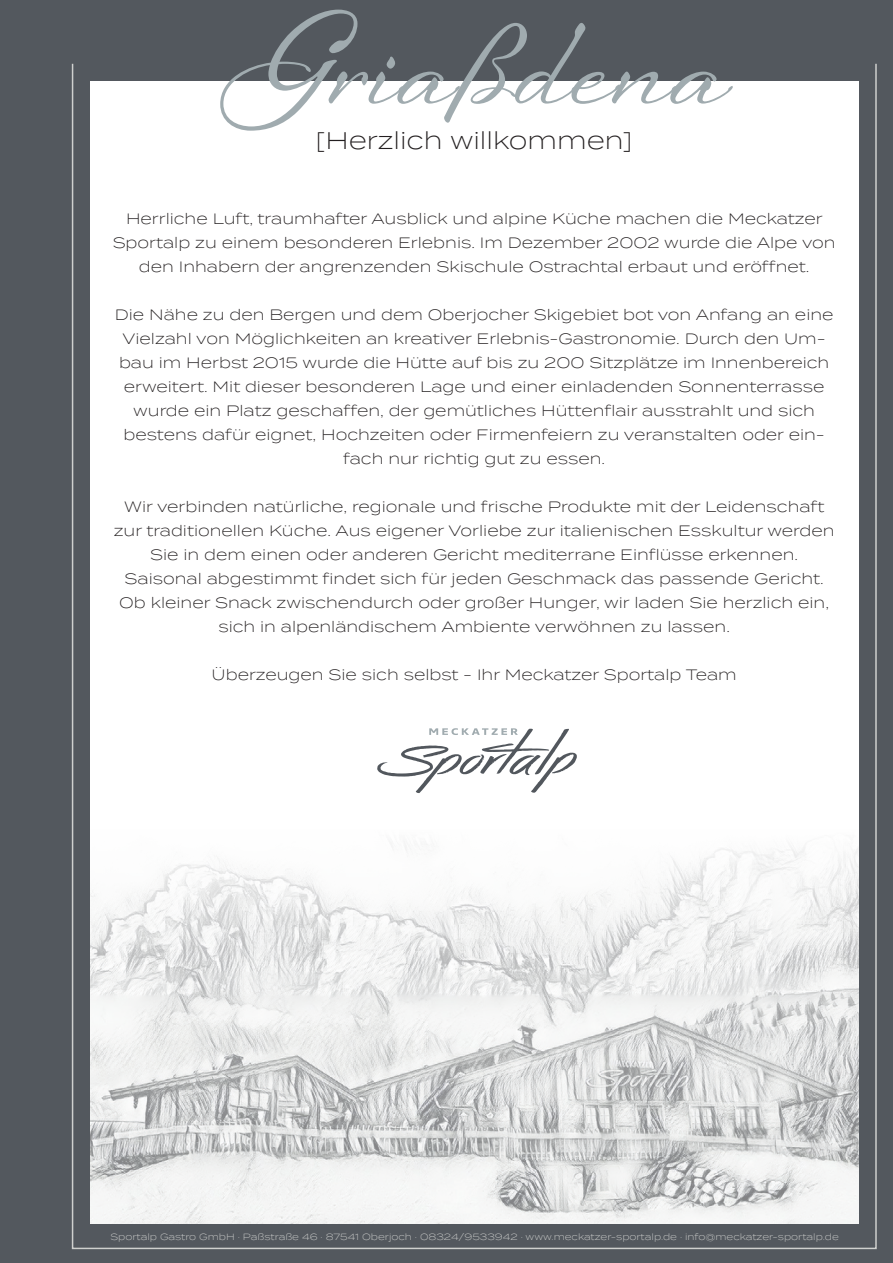
<style>
.page{position:relative;width:893px;height:1263px;background:#fff}
.page>*{position:absolute;margin:0;border:0;box-sizing:border-box;transform-origin:0 0}
.t1{font:700 123px "Sheila";letter-spacing:.025em;color:#a0abaf}
.t2{font:300 24px "Termina";color:#231f20}
.t3{font:300 15px/24px "Termina";color:#231f20;text-align:center}
.t4{font:300 9px "Termina";color:#cfd0ce}
</style>
<div class="page">
<img style="left:89px;top:829px;width:770px;height:396px">
<div style="left:0;top:0;width:89px;height:1263px;background:#53585e"></div>
<div style="left:859px;top:0;width:34px;height:1263px;background:#53585e"></div>
<div style="left:0;top:0;width:893px;height:81px;background:#53585e"></div>
<div style="left:0;top:1225px;width:893px;height:38px;background:#53585e"></div>
<svg style="left:377px;top:728px;width:200px;height:65px"></svg>
<h1 class="t1" style="left:219px;top:-11px;width:510px">Griaßdena</h1>
<h2 class="t2" style="left:315px;top:124px;width:319px">[Herzlich willkommen]</h2>
<p class="t3" style="left:113px;top:206px;width:724px">Herrliche Luft, traumhafter Ausblick und alpine Küche machen die Meckatzer<br>Sportalp zu einem besonderen Erlebnis. Im Dezember 2002 wurde die Alpe von den Inhabern der angrenzenden Skischule Ostrachtal erbaut und eröffnet.</p>
<p class="t3" style="left:115px;top:302px;width:720px">Die Nähe zu den Bergen und dem Oberjocher Skigebiet bot von Anfang an eine Vielzahl von Möglichkeiten an kreativer Erlebnis-Gastronomie. Durch den Um&shy;bau im Herbst 2015 wurde die Hütte auf bis zu 200 Sitzplätze im Innenbereich erweitert. Mit dieser besonderen Lage und einer einladenden Sonnenterrasse wurde ein Platz geschaffen, der gemütliches Hüttenflair ausstrahlt und sich bestens dafür eignet, Hochzeiten oder Firmenfeiern zu veranstalten oder ein&shy;fach nur richtig gut zu essen.</p>
<p class="t3" style="left:114px;top:494px;width:722px">Wir verbinden natürliche, regionale und frische Produkte mit der Leidenschaft zur traditionellen Küche. Aus eigener Vorliebe zur italienischen Esskultur werden Sie in dem einen oder anderen Gericht mediterrane Einflüsse erkennen.<br>Saisonal abgestimmt findet sich für jeden Geschmack das passende Gericht.<br>Ob kleiner Snack zwischendurch oder großer Hunger, wir laden Sie herzlich ein, sich in alpenländischem Ambiente verwöhnen zu lassen.</p>
<p class="t3" style="left:212px;top:662px;width:527px">Überzeugen Sie sich selbst - Ihr Meckatzer Sportalp Team</p>
<p class="t4" style="left:110px;top:1230px;width:730px">Sportalp Gastro GmbH · Paßstraße 46 · 87541 Oberjoch · 08324/9533942 · www.meckatzer-sportalp.de · info@meckatzer-sportalp.de</p>
</div>
